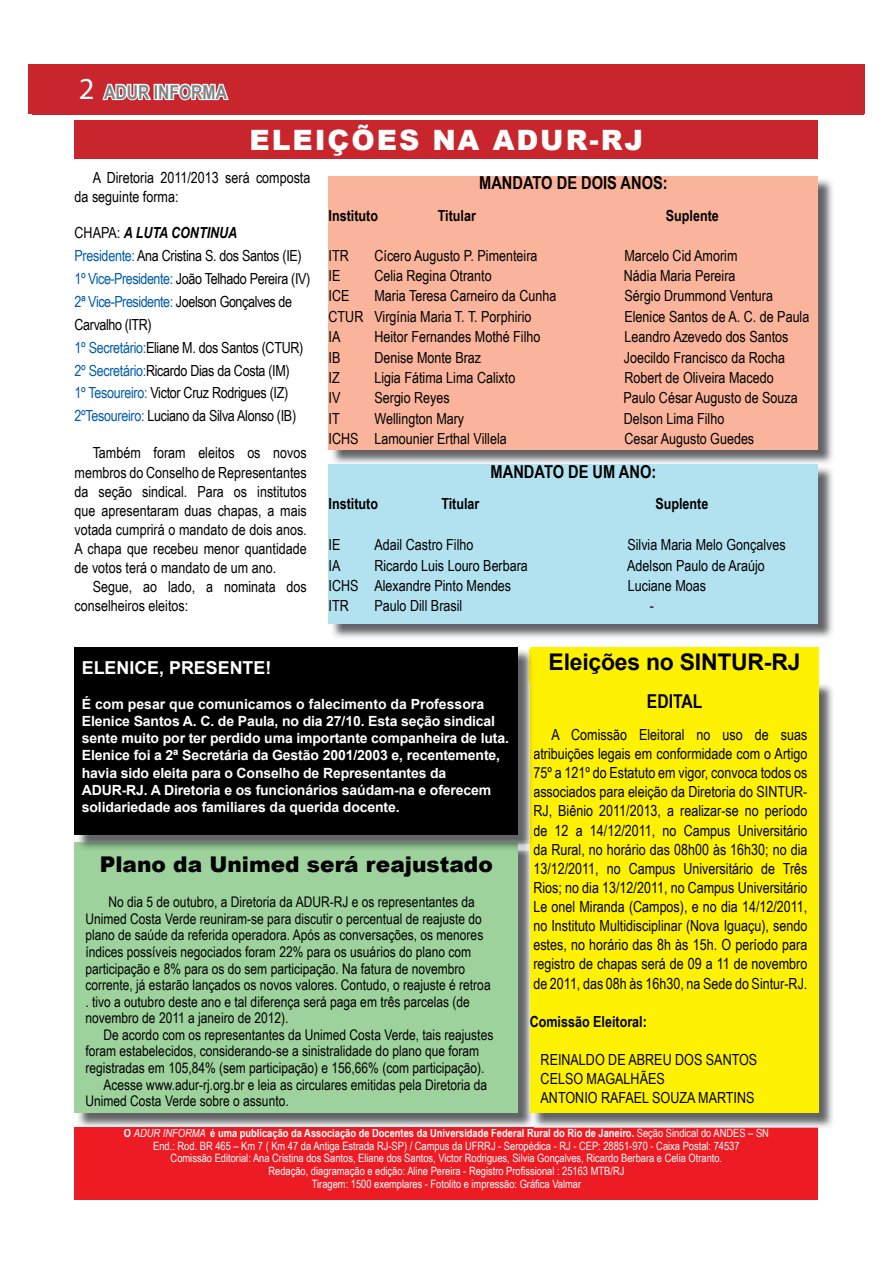
<style>
.page{position:relative;width:893px;height:1263px;background:#fff}
.page>*{position:absolute;margin:0;border:0;box-sizing:border-box;transform-origin:0 0}
.t1{font:900 28.05px "Arial";letter-spacing:.07em;color:#fff}
.t2{font:700 22.95px "Arial";letter-spacing:-.01em;color:#000}
.t3{font:900 21.6px "Arial";color:#000}
.t4{font:700 19.05px "Arial Narrow";color:#808284}
.t5{font:700 19.05px "Arial Narrow";color:#000}
.t6{font:700 17.85px "Arial Narrow";color:#000}
.t7{font:700 17.85px "Arial";color:#fff}
.t8{font:15.3px/19px "Arial Narrow";color:#000}
.t9{font:15.3px/23px "Arial Narrow";letter-spacing:-.02em;color:#000}
.t10{font:700 15.3px "Arial Narrow";color:#000}
.t11{font:14.7px/16.5px "Arial Narrow";color:#000}
.t12{font:700 13.95px/17.2px "Arial";letter-spacing:-.01em;color:#fff}
.t13{font:11.4px/12.8px "Arial Narrow";color:#fff;text-align:center}
.s1{font-family:"Myriad Pro";font-weight:400;font-size:30.6px;color:#fff}
.s2{font-weight:700;font-style:italic}
.s3{color:#005baa}
.s4{font-weight:700}
.s5{font-style:italic}
</style>
<div class="page">
<div style="left:29px;top:64px;width:835px;height:50px;background:#c9252c"></div>
<svg style="left:102px;top:83px;width:127px;height:18px"></svg>
<div style="left:75px;top:1128px;width:743px;height:72px;background:#ed1c24"></div>
<div style="left:75px;top:120px;width:743px;height:39px;background:#c9252c"></div>
<img style="left:77px;top:851px;width:455px;height:277px">
<div style="left:75px;top:842px;width:443px;height:271px;background:#9dd29c"></div>
<img style="left:533px;top:684px;width:300px;height:444px">
<div style="left:529px;top:681px;width:289px;height:432px;background:#fff200"></div>
<div style="left:529px;top:647px;width:289px;height:34px;background:#fff200"></div>
<img style="left:331px;top:179px;width:502px;height:286px">
<div style="left:328px;top:176px;width:490px;height:274px;background:#fab49b"></div>
<img style="left:332px;top:467px;width:501px;height:171px">
<div style="left:328px;top:465px;width:490px;height:159px;background:#b2e2ef"></div>
<img style="left:78px;top:650px;width:451px;height:194px">
<svg style="left:518px;top:844px;width:11px;height:7px"></svg>
<img style="left:78px;top:842px;width:440px;height:7px">
<img style="left:529px;top:653px;width:3px;height:198px">
<div style="left:75px;top:647px;width:443px;height:188px;background:#000"></div>
<p class="t4" style="left:79px;top:85px;width:150px"><span class="s1">2</span> ADUR INFORMA</p>
<h1 class="t1" style="left:249px;top:130px;width:395px">ELEIÇÕES NA ADUR-RJ</h1>
<p class="t8" style="left:75px;top:169px;width:237px;text-indent:18px">A Diretoria 2011/2013 será composta da seguinte forma:</p>
<p class="t9" style="left:75px;top:222px;width:237px">CHAPA: <span class="s2">A LUTA CONTINUA<br></span><span class="s3">Presidente:</span> Ana Cristina S. dos Santos (IE)<br><span class="s3">1º Vice-Presidente:</span> João Telhado Pereira (IV)<br><span class="s3">2ª Vice-Presidente:</span> Joelson Gonçalves de Carvalho (ITR)<br><span class="s3">1º Secretário:</span>Eliane M. dos Santos (CTUR)<br><span class="s3">2º Secretário:</span>Ricardo Dias da Costa (IM)<br><span class="s3">1º Tesoureiro:</span> Victor Cruz Rodrigues (IZ)<br><span class="s3">2ºTesoureiro:</span> Luciano da Silva Alonso (IB)</p>
<p class="t8" style="left:75px;top:444px;width:234px;text-align:justify;text-indent:18px">Também foram eleitos os novos membros do Conselho de Representantes da seção sindical. Para os institutos que apresentaram duas chapas, a mais votada cumprirá o mandato de dois anos.<br>A chapa que recebeu menor quantidade de votos terá o mandato de um ano.</p>
<p class="t8" style="left:75px;top:578px;width:234px;text-indent:18px">Segue, ao lado, a nominata dos conselheiros eleitos:</p>
<p class="t6" style="left:479px;top:176px;width:190px">MANDATO DE DOIS ANOS:</p>
<p class="t10" style="left:328px;top:210px;width:51px">Instituto</p>
<p class="t10" style="left:438px;top:210px;width:40px">Titular</p>
<p class="t10" style="left:665px;top:210px;width:54px">Suplente</p>
<p class="t8" style="left:328px;top:247px;width:22px">ITR</p>
<p class="t8" style="left:374px;top:247px;width:164px">Cícero Augusto P. Pimenteira</p>
<p class="t8" style="left:624px;top:247px;width:114px">Marcelo Cid Amorim</p>
<p class="t8" style="left:328px;top:267px;width:13px">IE</p>
<p class="t8" style="left:374px;top:267px;width:119px">Celia Regina Otranto</p>
<p class="t8" style="left:624px;top:267px;width:113px">Nádia Maria Pereira</p>
<p class="t8" style="left:328px;top:288px;width:22px">ICE</p>
<p class="t8" style="left:374px;top:288px;width:183px">Maria Teresa Carneiro da Cunha</p>
<p class="t8" style="left:624px;top:288px;width:150px">Sérgio Drummond Ventura</p>
<p class="t8" style="left:328px;top:308px;width:204px">CTUR Virgínia Maria T. T. Porphirio</p>
<p class="t8" style="left:624px;top:308px;width:186px">Elenice Santos de A. C. de Paula</p>
<p class="t8" style="left:328px;top:328px;width:13px">IA</p>
<p class="t8" style="left:374px;top:328px;width:167px">Heitor Fernandes Mothé Filho</p>
<p class="t8" style="left:624px;top:328px;width:165px">Leandro Azevedo dos Santos</p>
<p class="t8" style="left:328px;top:349px;width:13px">IB</p>
<p class="t8" style="left:374px;top:349px;width:108px">Denise Monte Braz</p>
<p class="t8" style="left:624px;top:349px;width:163px">Joecildo Francisco da Rocha</p>
<p class="t8" style="left:328px;top:369px;width:13px">IZ</p>
<p class="t8" style="left:374px;top:369px;width:142px">Ligia Fátima Lima Calixto</p>
<p class="t8" style="left:624px;top:369px;width:151px">Robert de Oliveira Macedo</p>
<p class="t8" style="left:328px;top:390px;width:13px">IV</p>
<p class="t8" style="left:374px;top:390px;width:77px">Sergio Reyes</p>
<p class="t8" style="left:623px;top:390px;width:176px">Paulo César Augusto de Souza</p>
<p class="t8" style="left:328px;top:410px;width:13px">IT</p>
<p class="t8" style="left:374px;top:410px;width:91px">Wellington Mary</p>
<p class="t8" style="left:624px;top:410px;width:102px">Delson Lima Filho</p>
<p class="t8" style="left:328px;top:430px;width:180px">ICHS Lamounier Erthal Villela</p>
<p class="t8" style="left:624px;top:430px;width:131px">Cesar Augusto Guedes</p>
<p class="t6" style="left:490px;top:465px;width:167px">MANDATO DE UM ANO:</p>
<p class="t10" style="left:328px;top:498px;width:51px">Instituto</p>
<p class="t10" style="left:441px;top:498px;width:40px">Titular</p>
<p class="t10" style="left:655px;top:498px;width:54px">Suplente</p>
<p class="t8" style="left:328px;top:536px;width:13px">IE</p>
<p class="t8" style="left:374px;top:536px;width:101px">Adail Castro Filho</p>
<p class="t8" style="left:627px;top:536px;width:160px">Silvia Maria Melo Gonçalves</p>
<p class="t8" style="left:328px;top:557px;width:13px">IA</p>
<p class="t8" style="left:374px;top:557px;width:155px">Ricardo Luis Louro Berbara</p>
<p class="t8" style="left:627px;top:557px;width:139px">Adelson Paulo de Araújo</p>
<p class="t8" style="left:328px;top:577px;width:184px">ICHS Alexandre Pinto Mendes</p>
<p class="t8" style="left:628px;top:577px;width:80px">Luciane Moas</p>
<p class="t8" style="left:328px;top:598px;width:22px">ITR</p>
<p class="t8" style="left:374px;top:598px;width:89px">Paulo Dill Brasil</p>
<p class="t8" style="left:650px;top:598px;width:6px">-</p>
<p class="t7" style="left:82px;top:661px;width:191px">ELENICE, PRESENTE!</p>
<p class="t12" style="left:82px;top:696px;width:428px">É com pesar que comunicamos o falecimento da Professora Elenice Santos A. C. de Paula, no dia 27/10. Esta seção sindical sente muito por ter perdido uma importante companheira de luta.<br>Elenice foi a 2ª Secretária da Gestão 2001/2003 e, recentemente, havia sido eleita para o Conselho de Representantes da ADUR-RJ. A Diretoria e os funcionários saúdam-na e oferecem solidariedade aos familiares da querida docente.</p>
<h3 class="t3" style="left:100px;top:856px;width:394px">Plano da Unimed será reajustado</h3>
<p class="t11" style="left:85px;top:895px;width:407px;text-indent:23px">No dia 5 de outubro, a Diretoria da ADUR-RJ e os representantes da Unimed Costa Verde reuniram-se para discutir o percentual de reajuste do plano de saúde da referida operadora. Após as conversações, os menores índices possíveis negociados foram 22% para os usuários do plano com participação e 8% para os do sem participação. Na fatura de novembro corrente, já estarão lançados os novos valores. Contudo, o reajuste é retroa . tivo a outubro deste ano e tal diferença será paga em três parcelas (de novembro de 2011 a janeiro de 2012).</p>
<p class="t11" style="left:103px;top:1027px;width:391px">De acordo com os representantes da Unimed Costa Verde, tais reajustes</p>
<p class="t11" style="left:85px;top:1044px;width:395px">foram estabelecidos, considerando-se a sinistralidade do plano que foram</p>
<p class="t11" style="left:85px;top:1061px;width:400px">registradas em 105,84% (sem participação) e 156,66% (com participação).</p>
<p class="t11" style="left:103px;top:1077px;width:385px">Acesse www.adur-rj.org.br e leia as circulares emitidas pela Diretoria da</p>
<p class="t11" style="left:85px;top:1094px;width:205px">Unimed Costa Verde sobre o assunto.</p>
<h2 class="t2" style="left:548px;top:654px;width:253px">Eleições no SINTUR-RJ</h2>
<p class="t5" style="left:647px;top:694px;width:57px">EDITAL</p>
<p class="t8" style="left:533px;top:726px;width:275px;text-align:justify;text-indent:18px">A Comissão Eleitoral no uso de suas atribuições legais em conformidade com o Artigo 75º a 121º do Estatuto em vigor, convoca todos os associados para eleição da Diretoria do SINTUR-RJ, Biênio 2011/2013, a realizar-se no período de 12 a 14/12/2011, no Campus Universitário da Rural, no horário das 08h00 às 16h30; no dia 13/12/2011, no Campus Universitário de Três Rios; no dia 13/12/2011, no Campus Universitário Le onel Miranda (Campos), e no dia 14/12/2011, no Instituto Multidisciplinar (Nova Iguaçu), sendo estes, no horário das 8h às 15h. O período para registro de chapas será de 09 a 11 de novembro de 2011, das 08h às 16h30, na Sede do Sintur-RJ.</p>
<p class="t10" style="left:529px;top:1016px;width:119px">Comissão Eleitoral:</p>
<p class="t8" style="left:540px;top:1051px;width:218px">REINALDO DE ABREU DOS SANTOS<br>CELSO MAGALHÃES<br>ANTONIO RAFAEL SOUZA MARTINS</p>
<p class="t13" style="left:124px;top:1127px;width:646px"><span class="s4">O</span> <span class="s5">ADUR INFORMA</span> <span class="s4">é uma publicação da Associação de Docentes da Universidade Federal Rural do Rio de Janeiro.</span> Seção Sindical do ANDES – SN End.: Rod. BR 465 – Km 7 ( Km 47 da Antiga Estrada RJ-SP) / Campus da UFRRJ - Seropédica - RJ - CEP: 28851-970 - Caixa Postal: 74537<br>Comissão Editorial: Ana Cristina dos Santos, Eliane dos Santos, Victor Rodrigues, Silvia Gonçalves, Ricardo Berbara e Celia Otranto.<br>Redação, diagramação e edição: Aline Pereira - Registro Profissional : 25163 MTB/RJ<br>Tiragem: 1500 exemplares - Fotolito e impressão: Gráfica Valmar</p>
</div>
